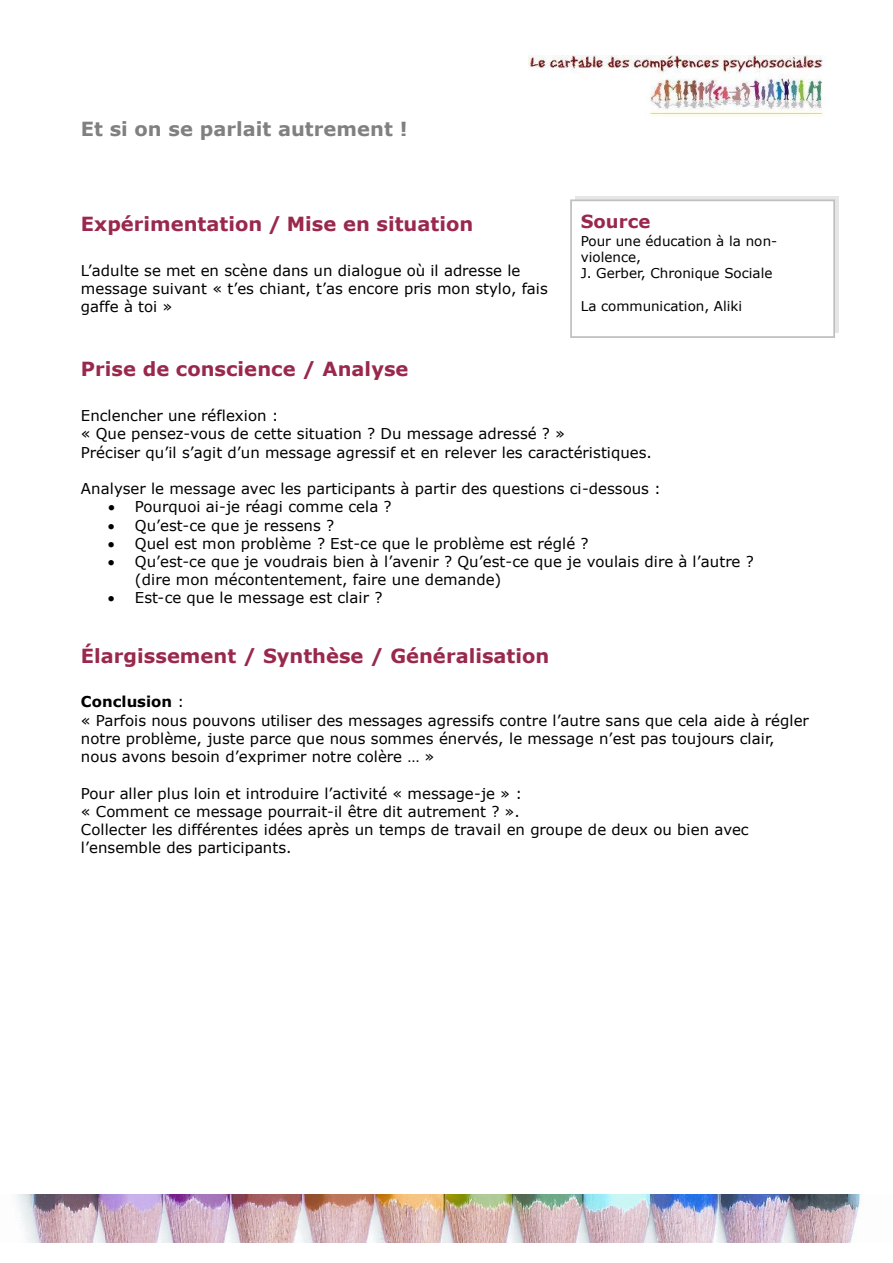
<style>
.page{position:relative;width:893px;height:1263px;background:#fff}
.page>*{position:absolute;margin:0;border:0;box-sizing:border-box;transform-origin:0 0}
.t1{font:700 19.5px "Verdana";color:#99284c}
.t2{font:700 19.5px "Verdana";color:#808080}
.t3{font:700 18px "Verdana";color:#99284c}
.t4{font:15px/18.3px "Verdana";color:#000}
.t5{font:15px "Symbol";color:#000}
.t6{font:13.5px "Verdana";color:#000}
.s1{font-weight:700}
</style>
<div class="page">
<img style="left:528px;top:56px;width:295px;height:60px">
<img style="left:15px;top:1194px;width:846px;height:49px">
<div style="left:575px;top:196px;width:263px;height:137px;background:#e6e6e6"></div>
<div style="left:571px;top:200px;width:263px;height:137px;background:#fff"></div>
<div style="left:570px;top:199px;width:265px;height:139px;border:2px solid #c0c0c0"></div>
<p class="t2" style="left:81px;top:115px;width:328px">Et si on se parlait autrement !</p>
<p class="t1" style="left:81px;top:210px;width:394px">Expérimentation / Mise en situation</p>
<p class="t4" style="left:81px;top:261px;width:468px">’L adulte se met en scène dans un dialogue où il adresse le message suivant « ’t es chiant ’t, as encore pris mon stylo, fais gaffe à toi «</p>
<p class="t3" style="left:581px;top:209px;width:71px">Source</p>
<p class="t6" style="left:581px;top:248px;width:62px">violence,</p>
<p class="t6" style="left:581px;top:231px;width:198px">Pour une éducation à la non-</p>
<p class="t6" style="left:581px;top:264px;width:193px">.J Gerber, Chronique Sociale</p>
<p class="t6" style="left:581px;top:297px;width:163px">La communication, Aliki</p>
<p class="t1" style="left:81px;top:355px;width:329px">Prise de conscience / Analyse</p>
<p class="t4" style="left:81px;top:406px;width:572px">Enclencher une réflexion :<br>« Que pensez-vous de cette situation ? Du message adressé «?<br>Préciser qu ’si l’ agit d’un message agressif et en relever les caractéristiques.</p>
<p class="t4" style="left:135px;top:479px;width:528px;text-indent:-54px">Analyser le message avec les participants à partir des questions ci-dessous :<br>Pourquoi ai-je réagi comme cela ?</p>
<p class="t5" style="left:108px;top:497px;width:8px">•</p>
<p class="t5" style="left:108px;top:515px;width:8px">•</p>
<p class="t4" style="left:135px;top:516px;width:201px">Qu’est-ce que je ressens ?</p>
<p class="t5" style="left:108px;top:534px;width:8px">•</p>
<p class="t4" style="left:135px;top:534px;width:455px">Quel est mon problème ? Est-ce que le problème est réglé ?</p>
<p class="t5" style="left:108px;top:552px;width:8px">•</p>
<p class="t4" style="left:135px;top:552px;width:620px">Qu’est-ce que je voudrais bien à ’l avenir ? Qu’est-ce que je voulais dire à ’l autre ?</p>
<p class="t5" style="left:108px;top:588px;width:8px">•</p>
<p class="t4" style="left:135px;top:571px;width:368px">(dire mon mécontentement, faire une demande(<br>Est-ce que le message est clair ?</p>
<p class="t1" style="left:81px;top:642px;width:470px">Élargissement / Synthèse / Généralisation</p>
<p class="t4" style="left:81px;top:693px;width:729px"><span class="s1">Conclusion</span> :<br>« Parfois nous pouvons utiliser des messages agressifs contre ’l autre sans que cela aide à régler notre problème, juste parce que nous sommes énervés, le message n’est pas toujours clair, nous avons besoin d’exprimer notre colère ... «</p>
<p class="t4" style="left:81px;top:784px;width:669px">Pour aller plus loin et introduire ’l activité « message-je « :<br>« Comment ce message pourrait-il être dit autrement «? .<br>Collecter les différentes idées après un temps de travail en groupe de deux ou bien avec ’l ensemble des participants.</p>
</div>
